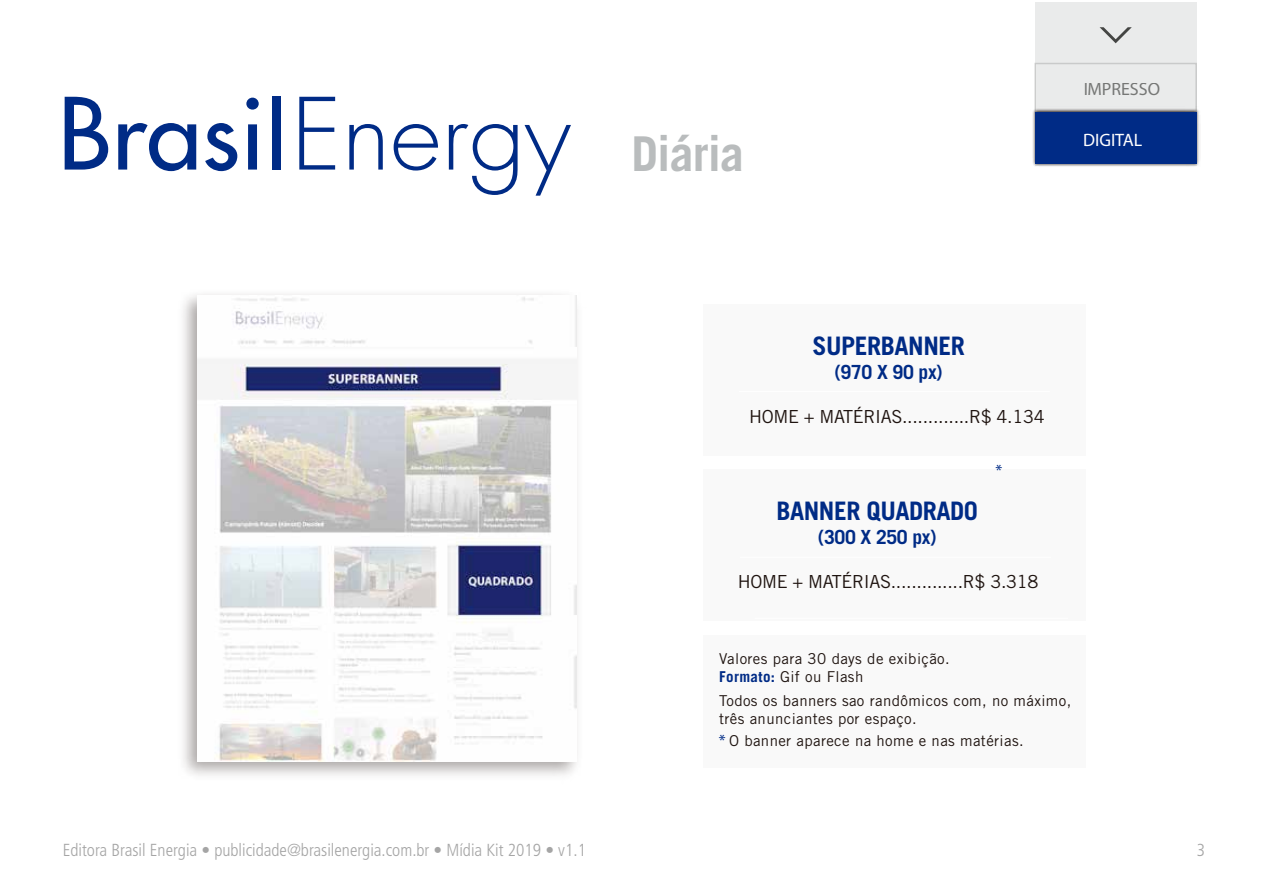
<style>
.page{position:relative;width:1263px;height:893px;background:#fff}
.page>*{position:absolute;margin:0;border:0;box-sizing:border-box;transform-origin:0 0}
.t1{font:700 48px "Trade Gothic LT Std";letter-spacing:-.02em;color:#b9bcbd}
.t2{font:700 25.5px "Trade Gothic LT Std";letter-spacing:-.02em;color:#002b86}
.t3{font:700 19.5px "Trade Gothic LT Std";letter-spacing:-.02em;color:#002b86}
.t4{font:18px "Trade Gothic LT Std";letter-spacing:-.02em;color:#1f1410}
.t5{font:18px "Myriad Pro";color:#444543}
.t6{font:18px "Myriad Pro";color:#fff}
.t7{font:300 condensed 17.4px "Frutiger LT Std";color:#a5a5a5}
.t8{font:16.5px "Myriad Pro";color:#002b86}
.t9{font:15px/18px "Trade Gothic LT Std";letter-spacing:.025em;color:#1f1410}
.s1{font-weight:700;color:#002b86}
.s2{font-family:"Myriad Pro";font-size:16.5px;color:#002b86}
</style>
<div class="page">
<div style="left:703px;top:305px;width:382px;height:151px;background:#f9f9f9"></div>
<hr style="left:739px;top:391px;width:311px;height:1px;background:#fff">
<div style="left:703px;top:470px;width:382px;height:151px;background:#f9f9f9"></div>
<hr style="left:755px;top:618px;width:313px;height:1px;background:#fff">
<hr style="left:740px;top:557px;width:311px;height:1px;background:#fff">
<svg style="left:65px;top:97px;width:43px;height:73px"></svg>
<svg style="left:118px;top:123px;width:78px;height:48px"></svg>
<svg style="left:205px;top:123px;width:32px;height:48px"></svg>
<svg style="left:246px;top:98px;width:13px;height:72px"></svg>
<div style="left:272px;top:96px;width:9px;height:74px;background:#002b86"></div>
<svg style="left:299px;top:97px;width:36px;height:73px"></svg>
<svg style="left:349px;top:124px;width:34px;height:46px"></svg>
<svg style="left:394px;top:124px;width:44px;height:47px"></svg>
<svg style="left:449px;top:124px;width:69px;height:71px"></svg>
<svg style="left:524px;top:125px;width:47px;height:71px"></svg>
<div style="left:703px;top:636px;width:382px;height:132px;background:#f9f9f9"></div>
<img style="left:198px;top:296px;width:379px;height:465px">
<div style="left:1035px;top:2px;width:161px;height:164px;background:#eaebeb"></div>
<svg style="left:1099px;top:27px;width:33px;height:16px"></svg>
<img style="left:1032px;top:106px;width:168px;height:61px">
<div style="left:1035px;top:113px;width:161px;height:51px;background:#002b86"></div>
<h1 class="t1" style="left:631px;top:125px;width:114px">Diária</h1>
<p class="t5" style="left:1083px;top:78px;width:79px">IMPRESSO</p>
<p class="t6" style="left:1083px;top:128px;width:61px">DIGITAL</p>
<h2 class="t2" style="left:812px;top:330px;width:154px">SUPERBANNER</h2>
<h3 class="t3" style="left:834px;top:360px;width:110px">(970 X 90 px)</h3>
<p class="t4" style="left:749px;top:405px;width:297px">HOME + MATÉRIAS.............R$ 4.134</p>
<p class="t8" style="left:995px;top:460px;width:8px">*</p>
<h2 class="t2" style="left:776px;top:495px;width:203px">BANNER QUADRADO</h2>
<h3 class="t3" style="left:818px;top:525px;width:120px">(300 X 250 px)</h3>
<p class="t4" style="left:738px;top:571px;width:302px">HOME + MATÉRIAS..............R$ 3.318</p>
<p class="t9" style="left:719px;top:650px;width:232px">Valores para 30 days de exibição.<br><span class="s1">Formato:</span> Gif ou Flash</p>
<p class="t9" style="left:719px;top:692px;width:354px">Todos os banners sao randômicos com, no máximo, três anunciantes por espaço.</p>
<p class="t9" style="left:719px;top:731px;width:306px"><span class="s2">*</span> O banner aparece na home e nas matérias.</p>
<p class="t7" style="left:63px;top:840px;width:525px">Editora Brasil Energia • publicidade@brasilenergia.com.br • Mídia Kit 2019 • v1.1</p>
<p class="t7" style="left:1197px;top:840px;width:10px">3</p>
</div>
